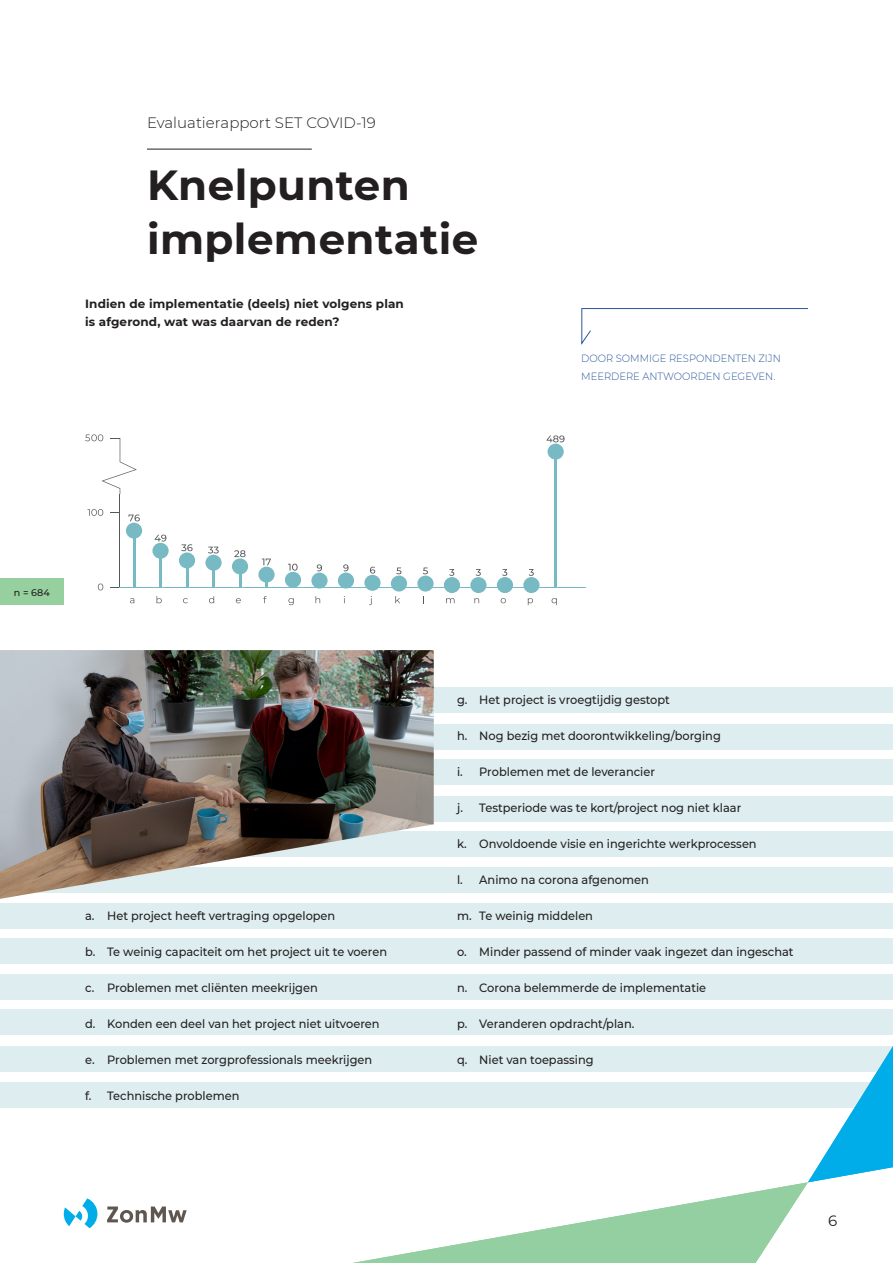
<style>
.page{position:relative;width:893px;height:1263px;background:#fff}
.page>*{position:absolute;margin:0;border:0;box-sizing:border-box;transform-origin:0 0}
.heading{font:700 42px "Montserrat";letter-spacing:.01em;color:#231f20}
.bovenkopje_tussenkop{font:300 15px "Montserrat";color:#231f20}
.t1{font:15px "Montserrat";color:#231f20}
.tussenkop{font:500 12px "Montserrat";color:#231f20;scale:.95 1}
.broodtekst{font:700 12px/18px "Montserrat";letter-spacing:.01em;color:#231f20}
.tekst_inzet_donkerblauw{font:300 10.5px/18px "Montserrat";color:#29589c;scale:.95 1}
.Paragraph_Style_1{font:500 9.6px "Montserrat";color:#231f20}
</style>
<div class="page">
<svg style="left:107px;top:1206px;width:80px;height:17px"></svg>
<svg style="left:64px;top:1198px;width:33px;height:30px"></svg>
<div style="left:0;top:938px;width:893px;height:25px;background:#ddedf0"></div>
<div style="left:0;top:688px;width:893px;height:25px;background:#ddedf0"></div>
<div style="left:0;top:759px;width:893px;height:26px;background:#ddedf0"></div>
<div style="left:0;top:724px;width:893px;height:26px;background:#ddedf0"></div>
<div style="left:0;top:831px;width:893px;height:25px;background:#ddedf0"></div>
<div style="left:0;top:796px;width:893px;height:25px;background:#ddedf0"></div>
<div style="left:0;top:903px;width:893px;height:25px;background:#ddedf0"></div>
<div style="left:0;top:868px;width:893px;height:25px;background:#ddedf0"></div>
<div style="left:0;top:1046px;width:893px;height:25px;background:#ddedf0"></div>
<div style="left:0;top:1009px;width:893px;height:25px;background:#ddedf0"></div>
<div style="left:0;top:974px;width:893px;height:25px;background:#ddedf0"></div>
<div style="left:0;top:1082px;width:893px;height:25px;background:#ddedf0"></div>
<div style="left:0;top:578px;width:64px;height:27px;background:#96d09e"></div>
<hr style="left:147px;top:149px;width:165px;height:1px;background:#231f20">
<svg style="left:581px;top:308px;width:227px;height:37px"></svg>
<img style="left:0;top:650px;width:434px;height:249px">
<svg style="left:280px;top:1034px;width:613px;height:229px"></svg>
<hr style="left:133px;top:531px;width:2px;height:56px;background:#77bac4">
<hr style="left:159px;top:551px;width:3px;height:36px;background:#77bac4">
<hr style="left:186px;top:560px;width:2px;height:27px;background:#77bac4">
<hr style="left:212px;top:563px;width:3px;height:24px;background:#77bac4">
<hr style="left:239px;top:566px;width:2px;height:21px;background:#77bac4">
<svg style="left:265px;top:583px;width:3px;height:4px"></svg>
<div style="left:126px;top:523px;width:16px;height:16px;background:#77bac4;border-radius:50%"></div>
<div style="left:152px;top:543px;width:17px;height:16px;background:#77bac4;border-radius:50%"></div>
<div style="left:179px;top:552px;width:16px;height:16px;background:#77bac4;border-radius:50%"></div>
<div style="left:205px;top:555px;width:17px;height:16px;background:#77bac4;border-radius:50%"></div>
<div style="left:232px;top:558px;width:16px;height:16px;background:#77bac4;border-radius:50%"></div>
<div style="left:258px;top:567px;width:17px;height:16px;background:#77bac4;border-radius:50%"></div>
<div style="left:285px;top:572px;width:16px;height:16px;background:#77bac4;border-radius:50%"></div>
<div style="left:311px;top:573px;width:17px;height:15px;background:#77bac4;border-radius:50%"></div>
<div style="left:338px;top:573px;width:16px;height:15px;background:#77bac4;border-radius:50%"></div>
<div style="left:364px;top:575px;width:17px;height:16px;background:#77bac4;border-radius:50%"></div>
<div style="left:391px;top:576px;width:16px;height:15px;background:#77bac4;border-radius:50%"></div>
<div style="left:417px;top:576px;width:17px;height:15px;background:#77bac4;border-radius:50%"></div>
<div style="left:444px;top:577px;width:16px;height:16px;background:#77bac4;border-radius:50%"></div>
<div style="left:470px;top:577px;width:17px;height:16px;background:#77bac4;border-radius:50%"></div>
<div style="left:497px;top:577px;width:16px;height:16px;background:#77bac4;border-radius:50%"></div>
<div style="left:523px;top:577px;width:16px;height:16px;background:#77bac4;border-radius:50%"></div>
<hr style="left:120px;top:494px;width:1px;height:94px;background:#57585a">
<svg style="left:98px;top:583px;width:5px;height:7px"></svg>
<svg style="left:87px;top:509px;width:16px;height:7px"></svg>
<svg style="left:130px;top:598px;width:4px;height:5px"></svg>
<svg style="left:157px;top:596px;width:5px;height:7px"></svg>
<svg style="left:183px;top:598px;width:5px;height:5px"></svg>
<svg style="left:209px;top:596px;width:5px;height:7px"></svg>
<svg style="left:236px;top:598px;width:5px;height:5px"></svg>
<svg style="left:263px;top:596px;width:4px;height:7px"></svg>
<svg style="left:288px;top:598px;width:6px;height:7px"></svg>
<svg style="left:315px;top:596px;width:5px;height:7px"></svg>
<svg style="left:369px;top:596px;width:3px;height:9px"></svg>
<svg style="left:395px;top:596px;width:5px;height:7px"></svg>
<svg style="left:446px;top:598px;width:9px;height:5px"></svg>
<svg style="left:474px;top:598px;width:5px;height:5px"></svg>
<svg style="left:501px;top:598px;width:5px;height:5px"></svg>
<hr style="left:555px;top:452px;width:2px;height:135px;background:#77bac4">
<div style="left:548px;top:444px;width:16px;height:16px;background:#77bac4;border-radius:50%"></div>
<svg style="left:552px;top:598px;width:5px;height:7px"></svg>
<svg style="left:547px;top:435px;width:18px;height:7px"></svg>
<svg style="left:128px;top:514px;width:12px;height:7px"></svg>
<svg style="left:155px;top:535px;width:11px;height:6px"></svg>
<svg style="left:181px;top:544px;width:12px;height:7px"></svg>
<svg style="left:208px;top:547px;width:11px;height:6px"></svg>
<svg style="left:234px;top:550px;width:12px;height:7px"></svg>
<svg style="left:262px;top:558px;width:9px;height:7px"></svg>
<svg style="left:288px;top:564px;width:10px;height:7px"></svg>
<svg style="left:317px;top:564px;width:5px;height:7px"></svg>
<svg style="left:343px;top:564px;width:6px;height:7px"></svg>
<svg style="left:370px;top:567px;width:5px;height:7px"></svg>
<svg style="left:396px;top:567px;width:5px;height:7px"></svg>
<svg style="left:423px;top:567px;width:5px;height:7px"></svg>
<svg style="left:449px;top:569px;width:5px;height:7px"></svg>
<svg style="left:476px;top:569px;width:5px;height:7px"></svg>
<svg style="left:502px;top:569px;width:5px;height:7px"></svg>
<svg style="left:529px;top:569px;width:5px;height:7px"></svg>
<svg style="left:85px;top:434px;width:52px;height:60px"></svg>
<svg style="left:528px;top:598px;width:5px;height:7px"></svg>
<hr style="left:120px;top:587px;width:466px;height:1px;background:#77bac4">
<p class="bovenkopje_tussenkop" style="left:147px;top:113px;width:230px">Evaluatierapport SET COVID-19</p>
<p class="heading" style="left:147px;top:155px;width:264px">Knelpunten</p>
<p class="heading" style="left:147px;top:209px;width:333px">implementatie</p>
<p class="broodtekst" style="left:85px;top:294px;width:320px">Indien de implementatie (deels) niet volgens plan is afgerond, wat was daarvan de reden?</p>
<p class="tekst_inzet_donkerblauw" style="left:581px;top:349px;width:212px">DOOR SOMMIGE RESPONDENTEN ZIJN<br>MEERDERE ANTWOORDEN GEGEVEN.</p>
<p class="Paragraph_Style_1" style="left:14px;top:585px;width:37px">n = 684</p>
<p class="tussenkop" style="left:85px;top:907px;width:265px">a. Het project heeft vertraging opgelopen</p>
<p class="tussenkop" style="left:85px;top:943px;width:319px">b. Te weinig capaciteit om het project uit te voeren</p>
<p class="tussenkop" style="left:85px;top:979px;width:247px">c. Problemen met cliënten meekrijgen</p>
<p class="tussenkop" style="left:85px;top:1015px;width:312px">d. Konden een deel van het project niet uitvoeren</p>
<p class="tussenkop" style="left:85px;top:1051px;width:304px">e. Problemen met zorgprofessionals meekrijgen</p>
<p class="tussenkop" style="left:85px;top:1087px;width:164px">f. Technische problemen</p>
<p class="tussenkop" style="left:457px;top:691px;width:226px">g. Het project is vroegtijdig gestopt</p>
<p class="tussenkop" style="left:457px;top:727px;width:279px">h. Nog bezig met doorontwikkeling/borging</p>
<p class="tussenkop" style="left:457px;top:763px;width:210px">i. Problemen met de leverancier</p>
<p class="tussenkop" style="left:457px;top:799px;width:301px">j. Testperiode was te kort/project nog niet klaar</p>
<p class="tussenkop" style="left:457px;top:835px;width:317px">k. Onvoldoende visie en ingerichte werkprocessen</p>
<p class="tussenkop" style="left:457px;top:871px;width:203px">l. Animo na corona afgenomen</p>
<p class="tussenkop" style="left:457px;top:907px;width:145px">m. Te weinig middelen</p>
<p class="tussenkop" style="left:457px;top:943px;width:356px">o. Minder passend of minder vaak ingezet dan ingeschat</p>
<p class="tussenkop" style="left:457px;top:979px;width:264px">n. Corona belemmerde de implementatie</p>
<p class="tussenkop" style="left:457px;top:1015px;width:188px">p. Veranderen opdracht/plan.</p>
<p class="tussenkop" style="left:457px;top:1051px;width:145px">q. Niet van toepassing</p>
<p class="t1" style="left:828px;top:1210px;width:11px">6</p>
</div>
